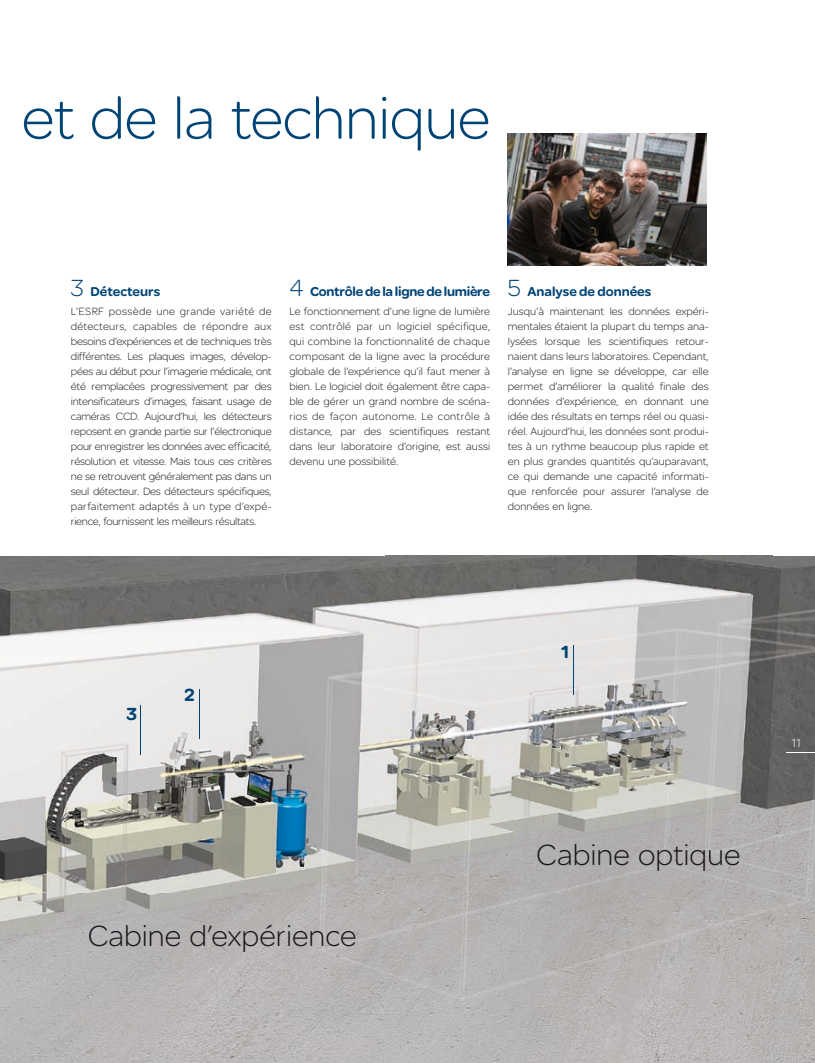
<style>
.page{position:relative;width:815px;height:1063px;background:#fff}
.page>*{position:absolute;margin:0;border:0;box-sizing:border-box;transform-origin:0 0}
.t1{font:300 62.5px "SE Optimist";letter-spacing:-.01em;color:#004476}
.t2{font:300 31.25px "SE Optimist";color:#1a171c}
.t3{font:900 18.75px "SE Optimist";color:#004476}
.t4{font:900 13.75px "SE Optimist";letter-spacing:-.01em;color:#004476}
.t5{font:300 12.5px "SE Optimist";color:#fff}
.t6{font:300 11.25px/15px "SE Optimist";color:#1a171c;text-align:justify}
.s1{font-weight:300;font-size:25px}
</style>
<div class="page">
<img style="left:0;top:556px;width:815px;height:507px">
<svg style="left:787px;top:753px;width:28px;height:1px"></svg>
<img style="left:508px;top:133px;width:198px;height:133px">
<hr style="left:573px;top:645px;width:1px;height:50px;background:#004476">
<hr style="left:200px;top:689px;width:1px;height:50px;background:#004476">
<hr style="left:141px;top:705px;width:1px;height:50px;background:#004476">
<h1 class="t1" style="left:22px;top:77px;width:470px">et de la technique</h1>
<p class="t4" style="left:71px;top:282px;width:91px"><span class="s1">3</span> Détecteurs</p>
<p class="t6" style="left:71px;top:303px;width:202px">L’ESRF possède une grande variété de détecteurs, capables de répondre aux besoins d’expériences et de techniques très différentes. Les plaques images, dévelop&shy;pées au début pour l’imagerie médicale, ont été remplacées progressivement par des intensificateurs d’images, faisant usage de caméras CCD. Aujourd’hui, les détecteurs reposent en grande partie sur l’électronique pour enregistrer les données avec efficacité, résolution et vitesse. Mais tous ces critères ne se retrouvent généralement pas dans un seul détecteur. Des détecteurs spécifiques, parfaitement adaptés à un type d’expé&shy;rience, fournissent les meilleurs résultats.</p>
<p class="t4" style="left:289px;top:282px;width:202px"><span class="s1">4</span> Contrôle de la ligne de lumière</p>
<p class="t6" style="left:289px;top:303px;width:202px">Le fonctionnement d’une ligne de lumière est contrôlé par un logiciel spécifique, qui combine la fonctionnalité de chaque composant de la ligne avec la procédure globale de l’expérience qu’il faut mener à bien. Le logiciel doit également être capa&shy;ble de gérer un grand nombre de scéna&shy;rios de façon autonome. Le contrôle à distance, par des scientifiques restant dans leur laboratoire d’origine, est aussi devenu une possibilité.</p>
<p class="t4" style="left:508px;top:282px;width:145px"><span class="s1">5</span> Analyse de données</p>
<p class="t6" style="left:508px;top:303px;width:202px">Jusqu’à maintenant les données expéri&shy;mentales étaient la plupart du temps ana&shy;lysées lorsque les scientifiques retour&shy;naient dans leurs laboratoires. Cependant, l’analyse en ligne se développe, car elle permet d’améliorer la qualité finale des données d’expérience, en donnant une idée des résultats en temps réel ou quasi&shy;réel. Aujourd’hui, les données sont produi&shy;tes à un rythme beaucoup plus rapide et en plus grandes quantités qu’auparavant, ce qui demande une capacité informati&shy;que renforcée pour assurer l’analyse de données en ligne.</p>
<h3 class="t3" style="left:126px;top:700px;width:12px">3</h3>
<h3 class="t3" style="left:184px;top:681px;width:12px">2</h3>
<h3 class="t3" style="left:561px;top:638px;width:10px">1</h3>
<h2 class="t2" style="left:88px;top:915px;width:270px">Cabine d’expérience</h2>
<h2 class="t2" style="left:536px;top:834px;width:206px">Cabine optique</h2>
<p class="t5" style="left:792px;top:735px;width:10px">11</p>
</div>
